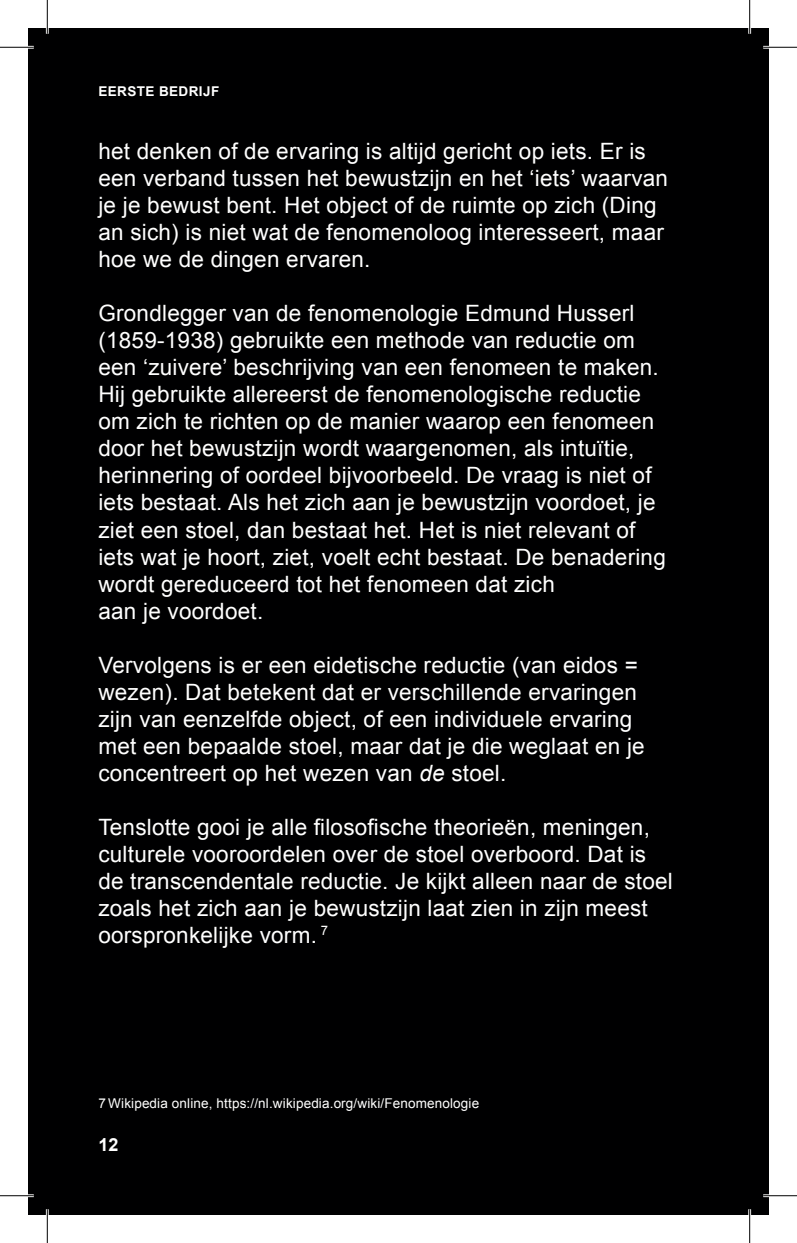
<style>
.page{position:relative;width:797px;height:1243px;background:#fff}
.page>*{position:absolute;margin:0;border:0;box-sizing:border-box;transform-origin:0 0}
.t1{font:22.5px/27px "Arial";letter-spacing:.01em;color:#fff}
.t2{font:700 18px "Arial";color:#fff}
.t3{font:13.5px "Arial";letter-spacing:.01em;color:#fff}
.t4{font:700 13.5px "Arial";letter-spacing:.03em;color:#fff}
.s1{font-style:italic}
</style>
<div class="page">
<div style="left:28px;top:28px;width:740px;height:1186px;background:#000001"></div>
<hr style="left:0;top:46px;width:34px;height:3px;background:#fff">
<hr style="left:762px;top:46px;width:34px;height:3px;background:#fff">
<hr style="left:0;top:1194px;width:34px;height:3px;background:#fff">
<hr style="left:762px;top:1194px;width:34px;height:3px;background:#fff">
<hr style="left:46px;top:0;width:3px;height:34px;background:#fff">
<hr style="left:46px;top:1209px;width:3px;height:34px;background:#fff">
<hr style="left:747px;top:0;width:3px;height:34px;background:#fff">
<hr style="left:747px;top:1209px;width:3px;height:34px;background:#fff">
<hr style="left:0;top:47px;width:34px;height:1px;background:#000">
<hr style="left:762px;top:47px;width:34px;height:1px;background:#000">
<hr style="left:0;top:1195px;width:34px;height:1px;background:#000">
<hr style="left:762px;top:1195px;width:34px;height:1px;background:#000">
<hr style="left:47px;top:0;width:1px;height:34px;background:#000">
<hr style="left:47px;top:1209px;width:1px;height:34px;background:#000">
<hr style="left:748px;top:0;width:1px;height:34px;background:#000">
<hr style="left:748px;top:1209px;width:1px;height:34px;background:#000">
<p class="t4" style="left:98px;top:82px;width:122px">EERSTE BEDRIJF</p>
<p class="t1" style="left:98px;top:138px;width:571px">het denken of de ervaring is altijd gericht op iets. Er is een verband tussen het bewustzijn en het ‘iets’ waarvan je je bewust bent. Het object of de ruimte op zich (Ding an sich) is niet wat de fenomenoloog interesseert, maar hoe we de dingen ervaren.</p>
<p class="t1" style="left:98px;top:300px;width:568px">Grondlegger van de fenomenologie Edmund Husserl (1859-1938) gebruikte een methode van reductie om een ‘zuivere’ beschrijving van een fenomeen te maken.<br>Hij gebruikte allereerst de fenomenologische reductie om zich te richten op de manier waarop een fenomeen door het bewustzijn wordt waargenomen, als intuïtie, herinnering of oordeel bijvoorbeeld. De vraag is niet of iets bestaat. Als het zich aan je bewustzijn voordoet, je ziet een stoel, dan bestaat het. Het is niet relevant of iets wat je hoort, ziet, voelt echt bestaat. De benadering wordt gereduceerd tot het fenomeen dat zich<br>aan je voordoet.</p>
<p class="t1" style="left:98px;top:651px;width:547px">Vervolgens is er een eidetische reductie (van eidos = wezen). Dat betekent dat er verschillende ervaringen zijn van eenzelfde object, of een individuele ervaring met een bepaalde stoel, maar dat je die weglaat en je concentreert op het wezen van <span class="s1">de</span> stoel.</p>
<p class="t1" style="left:98px;top:813px;width:575px">Tenslotte gooi je alle filosofische theorieën, meningen, culturele vooroordelen over de stoel overboord. Dat is de transcendentale reductie. Je kijkt alleen naar de stoel zoals het zich aan je bewustzijn laat zien in zijn meest oorspronkelijke vorm. <sup>7</sup></p>
<p class="t3" style="left:98px;top:1094px;width:382px">7 Wikipedia online, https://nl.wikipedia.org/wiki/Fenomenologie</p>
<p class="t2" style="left:98px;top:1133px;width:22px">12</p>
</div>
